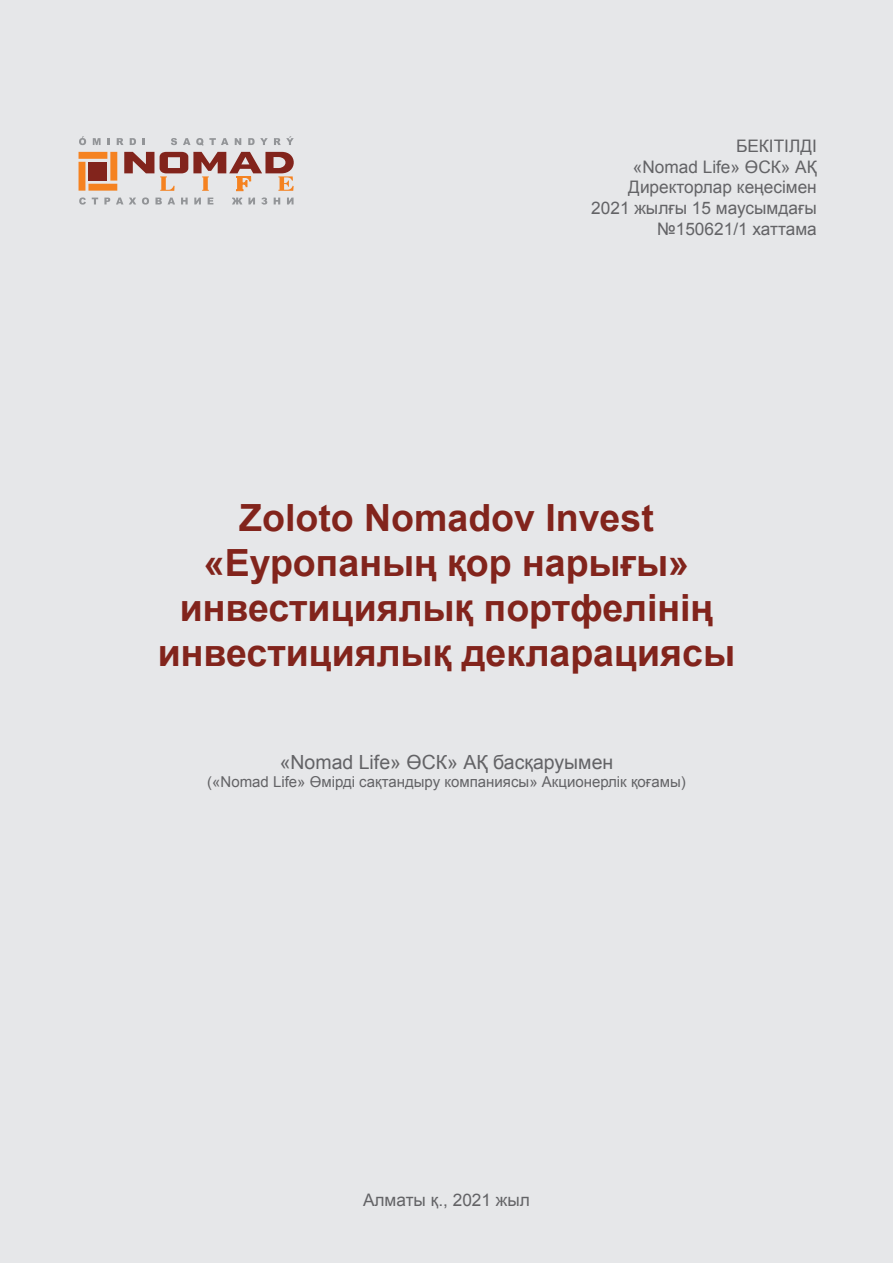
<style>
.page{position:relative;width:893px;height:1263px;background:#e6e7e9}
.page>*{position:absolute;margin:0;border:0;box-sizing:border-box;transform-origin:0 0}
.t1{font:700 37.5px/45px "Arial";color:#82241c;text-align:center}
.t2{font:19.5px "Arial";color:#636366}
.t3{font:17.25px/20.7px "Arial";color:#636366;text-align:right}
.t4{font:15px "Arial";color:#636366}
</style>
<div class="page">
<div style="left:79px;top:162px;width:6px;height:29px;background:#f58220"></div>
<div style="left:110px;top:152px;width:7px;height:29px;background:#f58220"></div>
<div style="left:79px;top:152px;width:28px;height:7px;background:#f58220"></div>
<div style="left:88px;top:184px;width:29px;height:7px;background:#f58220"></div>
<div style="left:88px;top:162px;width:19px;height:19px;background:#82241c"></div>
<svg style="left:124px;top:152px;width:170px;height:39px"></svg>
<svg style="left:79px;top:136px;width:7px;height:9px"></svg>
<svg style="left:93px;top:138px;width:8px;height:7px"></svg>
<svg style="left:107px;top:138px;width:3px;height:7px"></svg>
<svg style="left:117px;top:138px;width:6px;height:7px"></svg>
<svg style="left:130px;top:138px;width:6px;height:7px"></svg>
<svg style="left:143px;top:138px;width:2px;height:7px"></svg>
<svg style="left:171px;top:138px;width:6px;height:7px"></svg>
<svg style="left:183px;top:138px;width:7px;height:7px"></svg>
<svg style="left:196px;top:138px;width:32px;height:8px"></svg>
<svg style="left:235px;top:138px;width:6px;height:7px"></svg>
<svg style="left:248px;top:138px;width:20px;height:7px"></svg>
<svg style="left:274px;top:136px;width:20px;height:9px"></svg>
<svg style="left:79px;top:197px;width:7px;height:8px"></svg>
<svg style="left:92px;top:198px;width:6px;height:6px"></svg>
<svg style="left:104px;top:198px;width:6px;height:6px"></svg>
<svg style="left:116px;top:198px;width:7px;height:6px"></svg>
<svg style="left:129px;top:198px;width:7px;height:6px"></svg>
<svg style="left:142px;top:197px;width:7px;height:8px"></svg>
<svg style="left:155px;top:198px;width:7px;height:6px"></svg>
<svg style="left:168px;top:198px;width:7px;height:6px"></svg>
<svg style="left:181px;top:198px;width:7px;height:6px"></svg>
<svg style="left:194px;top:198px;width:7px;height:6px"></svg>
<svg style="left:208px;top:198px;width:5px;height:6px"></svg>
<svg style="left:232px;top:198px;width:10px;height:6px"></svg>
<svg style="left:248px;top:198px;width:7px;height:6px"></svg>
<svg style="left:261px;top:197px;width:6px;height:8px"></svg>
<svg style="left:274px;top:198px;width:6px;height:6px"></svg>
<svg style="left:287px;top:198px;width:7px;height:6px"></svg>
<p class="t3" style="left:591px;top:136px;width:227px">БЕКІТІЛДІ<br>«Nоmad Life» ӨСК» АҚ<br>Директорлар кеңесімен<br>2021 жылғы 15 маусымдағы №150621/1 хаттама</p>
<h1 class="t1" style="left:158px;top:496px;width:579px">Zoloto Nomadov Invest «Еуропаның қор нарығы» инвестициялық портфелінің инвестициялық декларациясы</h1>
<p class="t2" style="left:280px;top:749px;width:335px">«Nоmad Life» ӨСК» АҚ басқаруымен</p>
<p class="t4" style="left:207px;top:771px;width:480px">(«Nоmad Life» Өмірді сақтандыру компаниясы» Акционерлік қоғамы)</p>
<p class="t3" style="left:363px;top:1189px;width:168px">Алматы қ., 2021 жыл</p>
</div>
